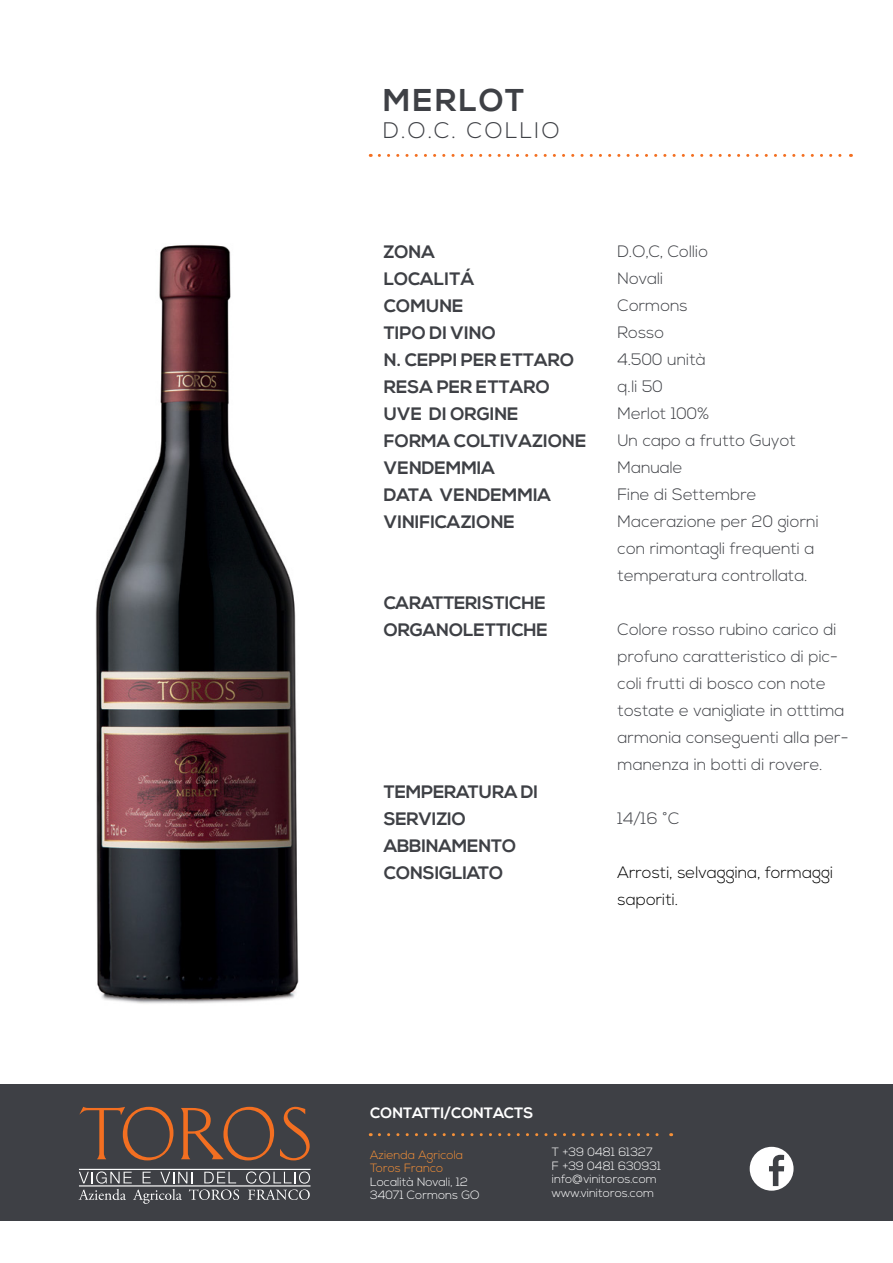
<style>
.page{position:relative;width:893px;height:1263px;background:#fff}
.page>*{position:absolute;margin:0;border:0;box-sizing:border-box;transform-origin:0 0}
.t1{font:700 31.5px "Nexa";letter-spacing:.08em;color:#3e4045}
.t2{font:300 22.5px "Nexa";letter-spacing:.1em;color:#3e4045}
.t3{font:700 18px/27px "Nexa";color:#3e4045}
.t4{font:300 16.5px/27px "Nexa";color:#3e4045}
.t5{font:300 16.5px/27px "Nexa";color:#000}
.t6{font:700 15px "Nexa";color:#fff}
.t7{font:300 12px/13.5px "Nexa";color:#fff}
.t8{font:300 12px/13.5px "Nexa";color:#f79137}
</style>
<div class="page">
<div style="left:0;top:1084px;width:893px;height:136px;background:#3e4045"></div>
<div style="left:750px;top:1147px;width:43px;height:44px;background:#fff;border-radius:50%"></div>
<svg style="left:769px;top:1155px;width:15px;height:31px"></svg>
<svg style="left:379px;top:1133px;width:293px;height:3px"></svg>
<svg style="left:280px;top:1107px;width:30px;height:53px"></svg>
<svg style="left:79px;top:1107px;width:94px;height:53px"></svg>
<svg style="left:181px;top:1107px;width:93px;height:53px"></svg>
<svg style="left:79px;top:1171px;width:53px;height:12px"></svg>
<svg style="left:143px;top:1172px;width:8px;height:11px"></svg>
<svg style="left:160px;top:1172px;width:33px;height:11px"></svg>
<svg style="left:204px;top:1172px;width:32px;height:11px"></svg>
<svg style="left:246px;top:1171px;width:64px;height:12px"></svg>
<svg style="left:79px;top:1189px;width:47px;height:11px"></svg>
<svg style="left:133px;top:1189px;width:49px;height:15px"></svg>
<svg style="left:189px;top:1189px;width:50px;height:11px"></svg>
<svg style="left:248px;top:1189px;width:62px;height:11px"></svg>
<hr style="left:79px;top:1169px;width:232px;height:1px;background:#fff">
<hr style="left:79px;top:1185px;width:232px;height:1px;background:#fff">
<img style="left:95px;top:244px;width:204px;height:760px">
<svg style="left:379px;top:154px;width:472px;height:3px"></svg>
<h1 class="t1" style="left:383px;top:82px;width:143px">MERLOT</h1>
<h2 class="t2" style="left:383px;top:117px;width:178px">D.O.C. COLLIO</h2>
<p class="t3" style="left:384px;top:239px;width:204px">ZONA<br>LOCALITÁ<br>COMUNE<br>TIPO DI VINO<br>N. CEPPI PER ETTARO<br>RESA PER ETTARO<br>UVE DI ORGINE<br>FORMA COLTIVAZIONE<br>VENDEMMIA<br>DATA VENDEMMIA<br>VINIFICAZIONE</p>
<p class="t3" style="left:384px;top:590px;width:165px">CARATTERISTICHE<br>ORGANOLETTICHE</p>
<p class="t3" style="left:384px;top:779px;width:156px">TEMPERATURA DI<br>SERVIZIO<br>ABBINAMENTO<br>CONSIGLIATO</p>
<p class="t4" style="left:617px;top:238px;width:203px">D.O,C, Collio<br>Novali<br>Cormons<br>Rosso<br>4.500 unità<br>q.li 50<br>Merlot 100%<br>Un capo a frutto Guyot<br>Manuale<br>Fine di Settembre<br>Macerazione per 20 giorni con rimontagli frequenti a temperatura controllata.</p>
<p class="t4" style="left:617px;top:616px;width:233px">Colore rosso rubino carico di profuno caratteristico di pic&shy;coli frutti di bosco con note tostate e vanigliate in otttima armonia conseguenti alla per&shy;manenza in botti di rovere.</p>
<p class="t4" style="left:617px;top:805px;width:63px">14/16 °C</p>
<p class="t5" style="left:617px;top:859px;width:217px">Arrosti, selvaggina, formaggi saporiti.</p>
<p class="t6" style="left:370px;top:1104px;width:165px">CONTATTI/CONTACTS</p>
<p class="t8" style="left:370px;top:1148px;width:94px">Azienda Agricola<br>Toros Franco</p>
<p class="t7" style="left:370px;top:1175px;width:111px">Località Novali, 12<br>34071 Cormons GO</p>
<p class="t7" style="left:552px;top:1146px;width:111px">T +39 0481 61327<br>F +39 0481 630931 info@vinitoros.com www.vinitoros.com</p>
</div>
